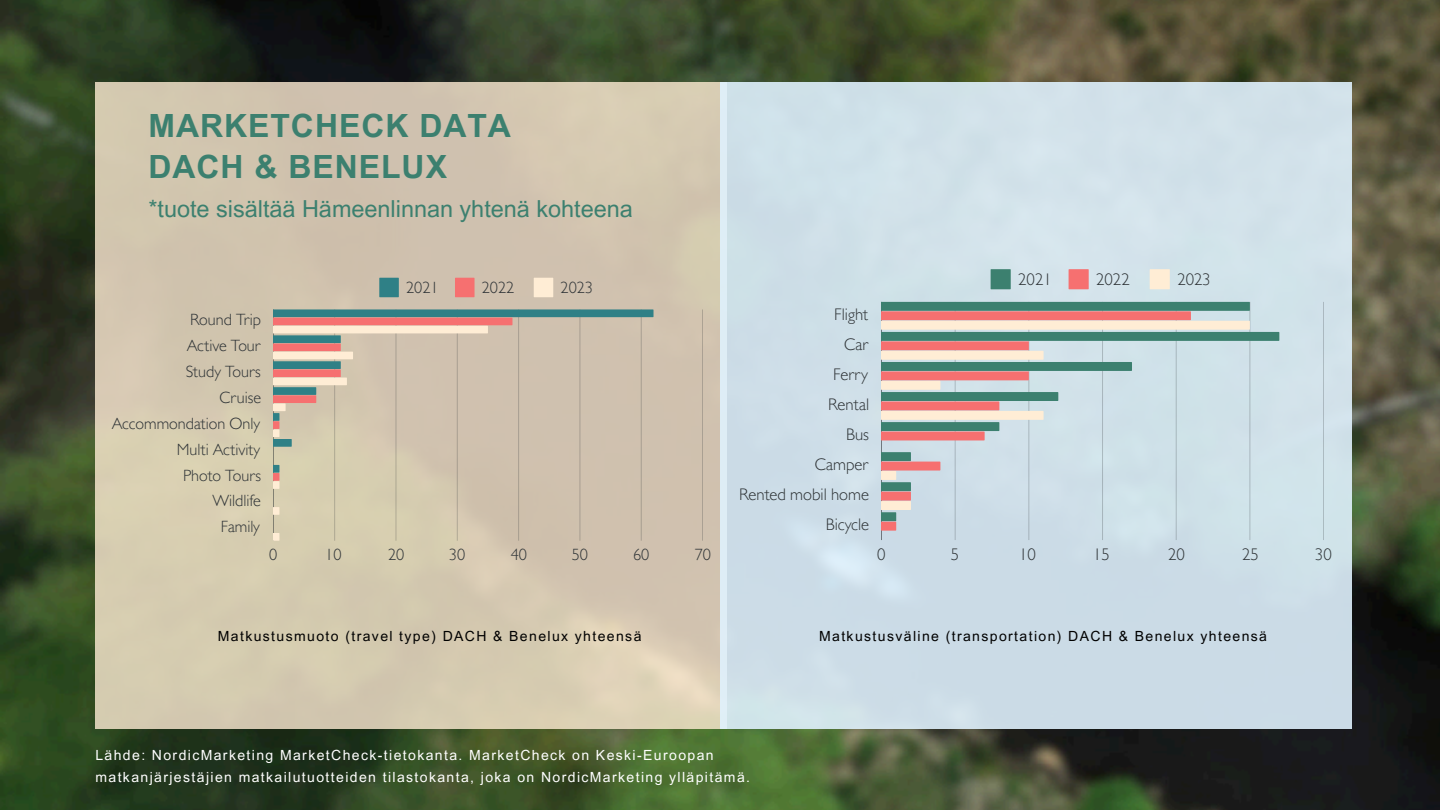
<style>
.page{position:relative;width:1440px;height:810px;background:#fff}
.page>*{position:absolute;margin:0;border:0;box-sizing:border-box;transform-origin:0 0}
.t1{font:700 32px/41.2px "Arial MT Pro";letter-spacing:.03em;color:#3c806f}
.t2{font:23.4px "Arial MT Pro";color:#3c806f}
.t3{font:300 16.8px/30.1px "Gill Sans MT Std";color:#2e3336;text-align:right}
.t4{font:300 16.3px/25.9px "Gill Sans MT Std";color:#2e3336;text-align:right}
.t5{font:14px/21.8px "Arial MT Pro";letter-spacing:.1em;color:#fff}
.t6{font:14px "Arial MT Pro";letter-spacing:.1em;color:#000}
</style>
<div class="page">
<img style="left:0;top:0;width:1440px;height:810px">
<div style="left:95px;top:82px;width:632px;height:646px;background:#d2c7af"></div>
<div style="left:720px;top:82px;width:632px;height:646px;background:#cfe0e8"></div>
<svg style="left:379px;top:278px;width:20px;height:19px"></svg>
<svg style="left:455px;top:278px;width:20px;height:19px"></svg>
<svg style="left:534px;top:278px;width:19px;height:19px"></svg>
<hr style="left:273px;top:309px;width:1px;height:232px;background:#828072">
<hr style="left:334px;top:309px;width:1px;height:232px;background:#b3ad96">
<hr style="left:396px;top:309px;width:1px;height:232px;background:#c2baa1">
<hr style="left:457px;top:309px;width:1px;height:232px;background:#b1a997">
<hr style="left:518px;top:309px;width:1px;height:232px;background:#aaa092">
<hr style="left:580px;top:309px;width:1px;height:232px;background:#beb1a1">
<hr style="left:641px;top:309px;width:1px;height:232px;background:#b0a697">
<hr style="left:702px;top:309px;width:1px;height:232px;background:#aaa093">
<svg style="left:273px;top:309px;width:381px;height:138px"></svg>
<svg style="left:273px;top:465px;width:6px;height:24px"></svg>
<svg style="left:273px;top:507px;width:6px;height:8px"></svg>
<svg style="left:273px;top:533px;width:6px;height:8px"></svg>
<svg style="left:991px;top:269px;width:20px;height:20px"></svg>
<svg style="left:1069px;top:269px;width:20px;height:20px"></svg>
<svg style="left:1150px;top:269px;width:20px;height:20px"></svg>
<hr style="left:881px;top:302px;width:1px;height:238px;background:#6f787e">
<hr style="left:955px;top:302px;width:1px;height:238px;background:#b3c1ca">
<hr style="left:1029px;top:302px;width:1px;height:238px;background:#c1d0d9">
<hr style="left:1102px;top:302px;width:1px;height:238px;background:#a7b6bd">
<hr style="left:1176px;top:302px;width:1px;height:238px;background:#b1c2c8">
<hr style="left:1250px;top:302px;width:1px;height:238px;background:#c1d1d8">
<hr style="left:1323px;top:302px;width:1px;height:238px;background:#acbac1">
<svg style="left:881px;top:302px;width:398px;height:138px"></svg>
<svg style="left:881px;top:452px;width:59px;height:79px"></svg>
<h1 class="t1" style="left:148px;top:109px;width:364px">MARKETCHECK DATA<br>DACH &amp; BENELUX</h1>
<p class="t2" style="left:148px;top:200px;width:486px">*tuote sisältää Hämeenlinnan yhtenä kohteena</p>
<p class="t4" style="left:112px;top:309px;width:151px">Round Trip<br>Active Tour<br>Study Tours<br>Cruise<br>Accommondation Only<br>Multi Activity<br>Photo Tours<br>Wildlife<br>Family</p>
<p class="t4" style="left:406px;top:277px;width:34px">2021</p>
<p class="t4" style="left:482px;top:277px;width:34px">2022</p>
<p class="t4" style="left:561px;top:277px;width:34px">2023</p>
<p class="t4" style="left:269px;top:545px;width:10px">0</p>
<p class="t4" style="left:325px;top:545px;width:18px">10</p>
<p class="t4" style="left:388px;top:545px;width:18px">20</p>
<p class="t4" style="left:449px;top:545px;width:18px">30</p>
<p class="t4" style="left:511px;top:545px;width:18px">40</p>
<p class="t4" style="left:572px;top:545px;width:18px">50</p>
<p class="t4" style="left:633px;top:545px;width:18px">60</p>
<p class="t4" style="left:695px;top:545px;width:18px">70</p>
<h2 class="t6" style="left:218px;top:631px;width:425px">Matkustusmuoto (travel type) DACH &amp; Benelux yhteensä</h2>
<p class="t3" style="left:1018px;top:267px;width:35px">2021</p>
<p class="t3" style="left:1096px;top:267px;width:35px">2022</p>
<p class="t3" style="left:1177px;top:267px;width:35px">2023</p>
<p class="t3" style="left:739px;top:301px;width:132px">Flight<br>Car<br>Ferry<br>Rental<br>Bus<br>Camper<br>Rented mobil home<br>Bicycle</p>
<p class="t3" style="left:877px;top:542px;width:10px">0</p>
<p class="t3" style="left:951px;top:542px;width:10px">5</p>
<p class="t3" style="left:1019px;top:542px;width:18px">10</p>
<p class="t3" style="left:1093px;top:542px;width:18px">15</p>
<p class="t3" style="left:1168px;top:542px;width:18px">20</p>
<p class="t3" style="left:1242px;top:542px;width:18px">25</p>
<p class="t3" style="left:1315px;top:542px;width:18px">30</p>
<p class="t6" style="left:819px;top:631px;width:449px">Matkustusväline (transportation) DACH &amp; Benelux yhteensä</p>
<p class="t5" style="left:95px;top:746px;width:656px">Lähde: NordicMarketing MarketCheck-tietokanta. MarketCheck on Keski-Euroopan matkanjärjestäjien matkailutuotteiden tilastokanta, joka on NordicMarketing ylläpitämä.</p>
</div>
